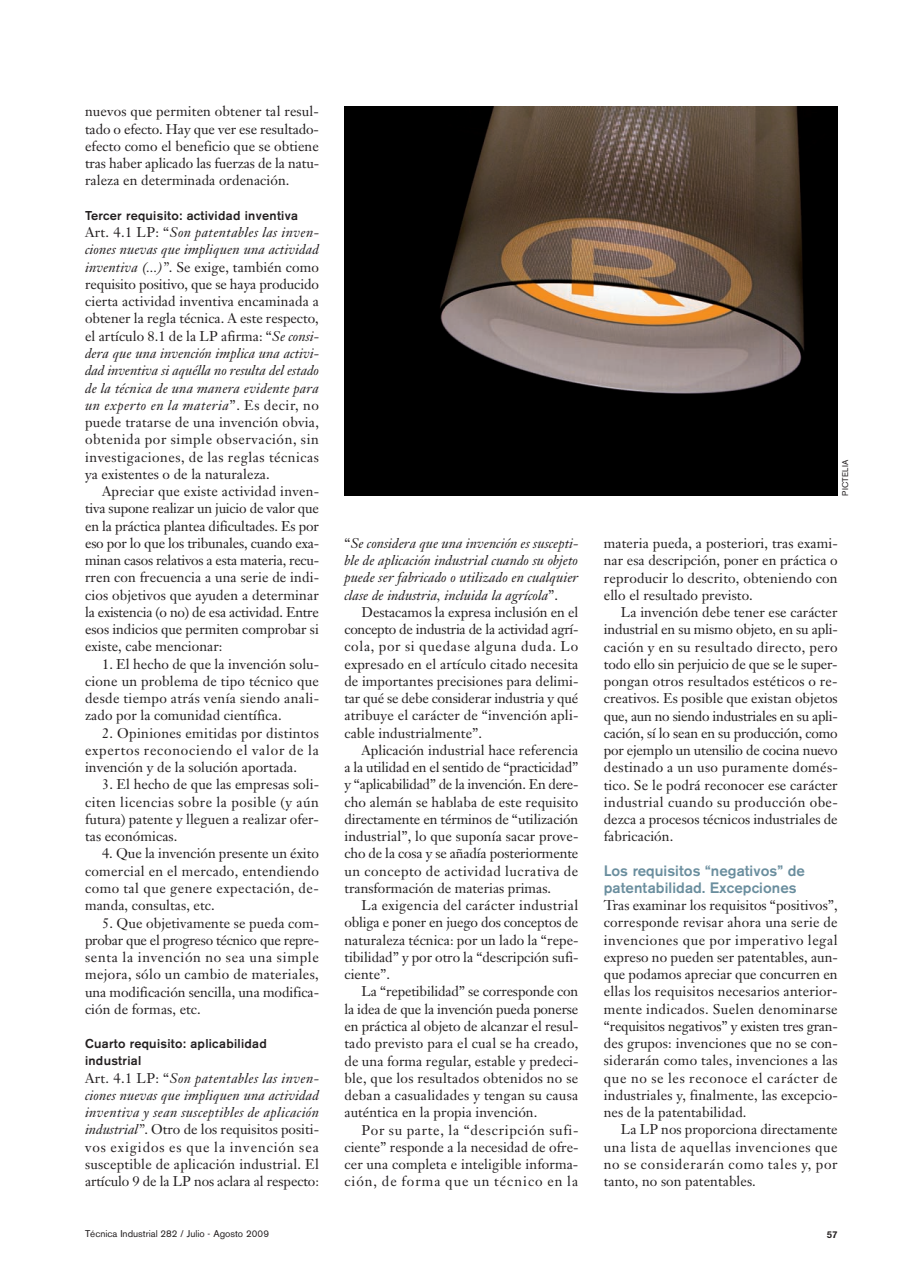
<style>
.page{position:relative;width:910px;height:1280px;background:#fff}
.page>*{position:absolute;margin:0;border:0;box-sizing:border-box;transform-origin:0 0}
.t1{font:500 15px/17.2px "Akzidenz Grotesk BE";letter-spacing:.005em;color:#6a8e9e}
.t2{font:13.95px/17.2px "Janson Text";letter-spacing:.005em;color:#231f20;text-align:justify}
.t3{font:italic 13.95px/17.2px "Janson Text";letter-spacing:.005em;color:#231f20;text-align:justify}
.t4{font:500 12.75px/17.2px "Akzidenz Grotesk BE";letter-spacing:.02em;color:#231f20}
.t5{font:9.75px "Akzidenz Grotesk BE";color:#231f20}
.t6{font:500 9.75px "Akzidenz Grotesk BE";color:#231f20}
.t7{font:8.25px "Akzidenz Grotesk BE";letter-spacing:.02em;color:#231f20}
.s1{font-style:italic}
.s2{font-style:normal}
</style>
<div class="page">
<img style="left:344px;top:106px;width:494px;height:390px">
<p class="t2" style="left:85px;top:104px;width:236px">nuevos que permiten obtener tal resul&shy;tado o efecto. Hay que ver ese resultado&shy;efecto como el beneficio que se obtiene tras haber aplicado las fuerzas de la natu&shy;raleza en determinada ordenación.</p>
<p class="t4" style="left:85px;top:208px;width:214px">Tercer requisito: actividad inventiva</p>
<p class="t2" style="left:85px;top:225px;width:236px">Art. 4.1 LP: “<span class="s1">Son patentables las inven&shy;ciones nuevas que impliquen una actividad inventiva (...)”</span>. Se exige, también como requisito positivo, que se haya producido cierta actividad inventiva encaminada a obtener la regla técnica. A este respecto, el artículo 8.1 de la LP afirma: “<span class="s1">Se consi&shy;dera que una invención implica una activi&shy;dad inventiva si aquélla no resulta del estado de la técnica de una manera evidente para un experto en la materia</span>”. Es decir, no puede tratarse de una invención obvia, obtenida por simple observación, sin investigaciones, de las reglas técnicas ya existentes o de la naturaleza.</p>
<p class="t2" style="left:85px;top:484px;width:236px;text-indent:17px">Apreciar que existe actividad inven&shy;tiva supone realizar un juicio de valor que en la práctica plantea dificultades. Es por eso por lo que los tribunales, cuando exa&shy;minan casos relativos a esta materia, recu&shy;rren con frecuencia a una serie de indi&shy;cios objetivos que ayuden a determinar la existencia (o no) de esa actividad. Entre esos indicios que permiten comprobar si existe, cabe mencionar:</p>
<p class="t2" style="left:85px;top:656px;width:236px;text-indent:17px">1. El hecho de que la invención solu&shy;cione un problema de tipo técnico que desde tiempo atrás venía siendo anali&shy;zado por la comunidad científica.</p>
<p class="t2" style="left:85px;top:726px;width:235px;text-indent:17px">2. Opiniones emitidas por distintos expertos reconociendo el valor de la invención y de la solución aportada.</p>
<p class="t2" style="left:85px;top:777px;width:236px;text-indent:17px">3. El hecho de que las empresas soli&shy;citen licencias sobre la posible (y aún futura) patente y lleguen a realizar ofer&shy;tas económicas.</p>
<p class="t2" style="left:85px;top:846px;width:235px;text-indent:17px">4. Que la invención presente un éxito comercial en el mercado, entendiendo como tal que genere expectación, de&shy;manda, consultas, etc.</p>
<p class="t2" style="left:85px;top:915px;width:236px;text-indent:17px">5. Que objetivamente se pueda com&shy;probar que el progreso técnico que repre&shy;senta la invención no sea una simple mejora, sólo un cambio de materiales, una modificación sencilla, una modifica&shy;ción de formas, etc.</p>
<p class="t4" style="left:85px;top:1036px;width:183px">Cuarto requisito: aplicabilidad industrial</p>
<p class="t2" style="left:85px;top:1070px;width:236px">Art. 4.1 LP: “<span class="s1">Son patentables las inven&shy;ciones nuevas que impliquen una actividad inventiva y sean susceptibles de aplicación industrial”</span>. Otro de los requisitos positi&shy;vos exigidos es que la invención sea susceptible de aplicación industrial. El artículo 9 de la LP nos aclara al respecto:</p>
<p class="t3" style="left:344px;top:536px;width:236px"><span class="s2">“</span>Se considera que una invención es suscepti&shy;ble de aplicación industrial cuando su objeto puede ser fabricado o utilizado en cualquier clase de industria, incluida la agrícola<span class="s2">”.</span></p>
<p class="t2" style="left:344px;top:605px;width:236px;text-indent:17px">Destacamos la expresa inclusión en el concepto de industria de la actividad agrí&shy;cola, por si quedase alguna duda. Lo expresado en el artículo citado necesita de importantes precisiones para delimi&shy;tar qué se debe considerar industria y qué atribuye el carácter de “invención apli&shy;cable industrialmente”.</p>
<p class="t2" style="left:344px;top:743px;width:236px;text-indent:17px">Aplicación industrial hace referencia a la utilidad en el sentido de “practicidad” y “aplicabilidad” de la invención. En dere&shy;cho alemán se hablaba de este requisito directamente en términos de “utilización industrial”, lo que suponía sacar prove&shy;cho de la cosa y se añadía posteriormente un concepto de actividad lucrativa de transformación de materias primas.</p>
<p class="t2" style="left:344px;top:898px;width:236px;text-indent:17px">La exigencia del carácter industrial obliga e poner en juego dos conceptos de naturaleza técnica: por un lado la “repe&shy;tibilidad” y por otro la “descripción sufi&shy;ciente”.</p>
<p class="t2" style="left:344px;top:984px;width:236px;text-indent:17px">La “repetibilidad” se corresponde con la idea de que la invención pueda ponerse en práctica al objeto de alcanzar el resul&shy;tado previsto para el cual se ha creado, de una forma regular, estable y predeci&shy;ble, que los resultados obtenidos no se deban a casualidades y tengan su causa auténtica en la propia invención.</p>
<p class="t2" style="left:344px;top:1122px;width:236px;text-indent:17px">Por su parte, la “descripción sufi&shy;ciente” responde a la necesidad de ofre&shy;cer una completa e inteligible informa&shy;ción, de forma que un técnico en la</p>
<p class="t7" style="left:842px;top:496px;width:37px;rotate:-90deg">PICTELIA</p>
<p class="t2" style="left:604px;top:536px;width:236px">materia pueda, a posteriori, tras exami&shy;nar esa descripción, poner en práctica o reproducir lo descrito, obteniendo con ello el resultado previsto.</p>
<p class="t2" style="left:604px;top:605px;width:236px;text-indent:17px">La invención debe tener ese carácter industrial en su mismo objeto, en su apli&shy;cación y en su resultado directo, pero todo ello sin perjuicio de que se le super&shy;pongan otros resultados estéticos o re&shy;creativos. Es posible que existan objetos que, aun no siendo industriales en su apli&shy;cación, sí lo sean en su producción, como por ejemplo un utensilio de cocina nuevo destinado a un uso puramente domés&shy;tico. Se le podrá reconocer ese carácter industrial cuando su producción obe&shy;dezca a procesos técnicos industriales de fabricación.</p>
<p class="t1" style="left:604px;top:863px;width:203px">Los requisitos “negativos” de patentabilidad. Excepciones</p>
<p class="t2" style="left:604px;top:898px;width:236px">Tras examinar los requisitos “positivos”, corresponde revisar ahora una serie de invenciones que por imperativo legal expreso no pueden ser patentables, aun&shy;que podamos apreciar que concurren en ellas los requisitos necesarios anterior&shy;mente indicados. Suelen denominarse “requisitos negativos” y existen tres gran&shy;des grupos: invenciones que no se con&shy;siderarán como tales, invenciones a las que no se les reconoce el carácter de industriales y, finalmente, las excepcio&shy;nes de la patentabilidad.</p>
<p class="t2" style="left:604px;top:1122px;width:235px;text-indent:17px">La LP nos proporciona directamente una lista de aquellas invenciones que no se considerarán como tales y, por tanto, no son patentables.</p>
<p class="t5" style="left:85px;top:1230px;width:185px">Técnica Industrial 282 / Julio - Agosto 2009</p>
<p class="t6" style="left:827px;top:1231px;width:12px">57</p>
</div>
